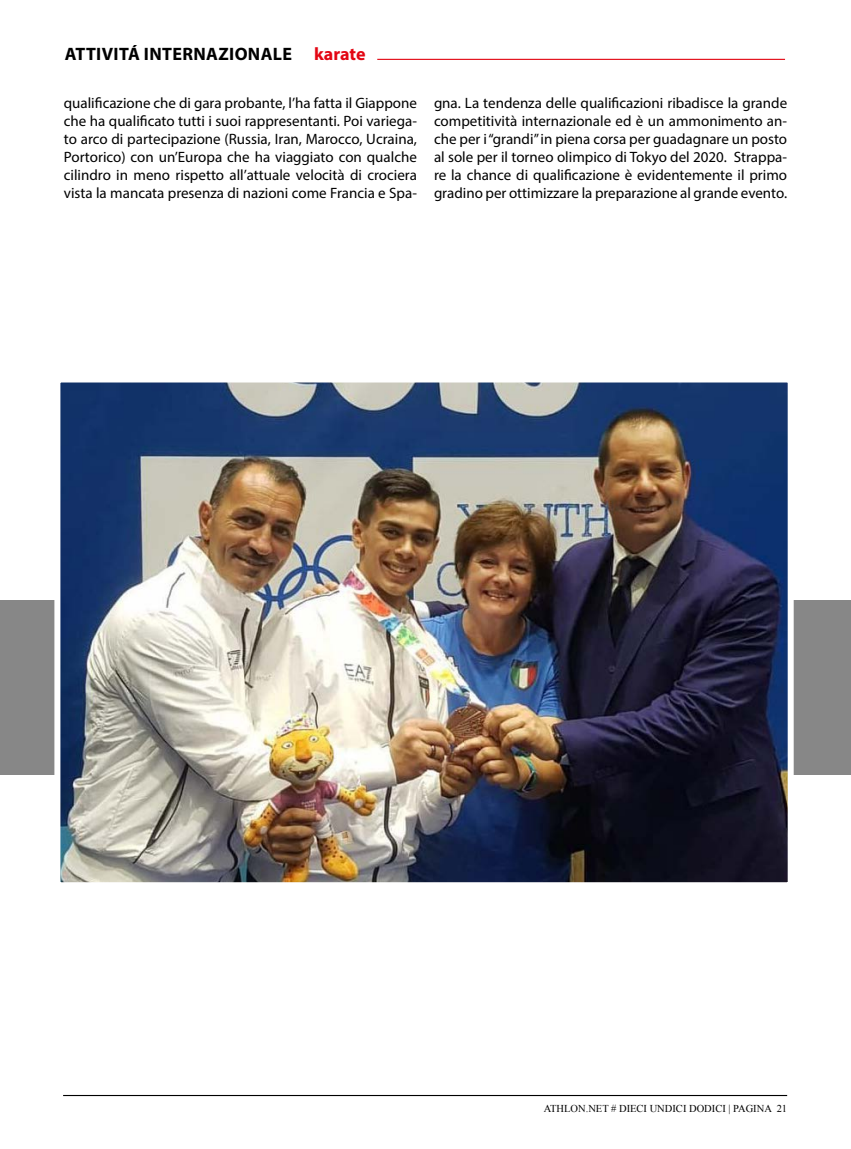
<style>
.page{position:relative;width:851px;height:1149px;background:#fff}
.page>*{position:absolute;margin:0;border:0;box-sizing:border-box;transform-origin:0 0}
.t1{font:700 18px "Myriad Pro";letter-spacing:.02em;color:#000}
.t2{font:15px/18px "Myriad Pro";color:#000;text-align:justify}
.t3{font:10.5px "Times New Roman";color:#000}
.s1{color:#e30613}
</style>
<div class="page">
<hr style="left:63px;top:1094px;width:724px;height:1px;background:#000">
<hr style="left:377px;top:59px;width:407px;height:1px;background:#e30613">
<div style="left:0;top:600px;width:850px;height:174px;background:#878787"></div>
<img style="left:61px;top:383px;width:725px;height:497px">
<div style="left:54px;top:376px;width:739px;height:511px;border:6px solid #fff"></div>
<p class="t1" style="left:65px;top:42px;width:302px">ATTIVITÁ INTERNAZIONALE <span class="s1">karate</span></p>
<p class="t2" style="left:64px;top:94px;width:354px">qualificazione che di gara probante, l’ha fatta il Giappone che ha qualificato tutti i suoi rappresentanti. Poi variega&shy;to arco di partecipazione (Russia, Iran, Marocco, Ucraina, Portorico) con un’Europa che ha viaggiato con qualche cilindro in meno rispetto all’attuale velocità di crociera vista la mancata presenza di nazioni come Francia e Spa-</p>
<p class="t2" style="left:434px;top:94px;width:354px">gna. La tendenza delle qualificazioni ribadisce la grande competitività internazionale ed è un ammonimento an&shy;che per i “grandi” in piena corsa per guadagnare un posto al sole per il torneo olimpico di Tokyo del 2020. Strappa&shy;re la chance di qualificazione è evidentemente il primo gradino per ottimizzare la preparazione al grande evento.</p>
<p class="t3" style="left:543px;top:1100px;width:245px">ATHLON.NET # DIECI UNDICI DODICI | PAGINA 21</p>
</div>
